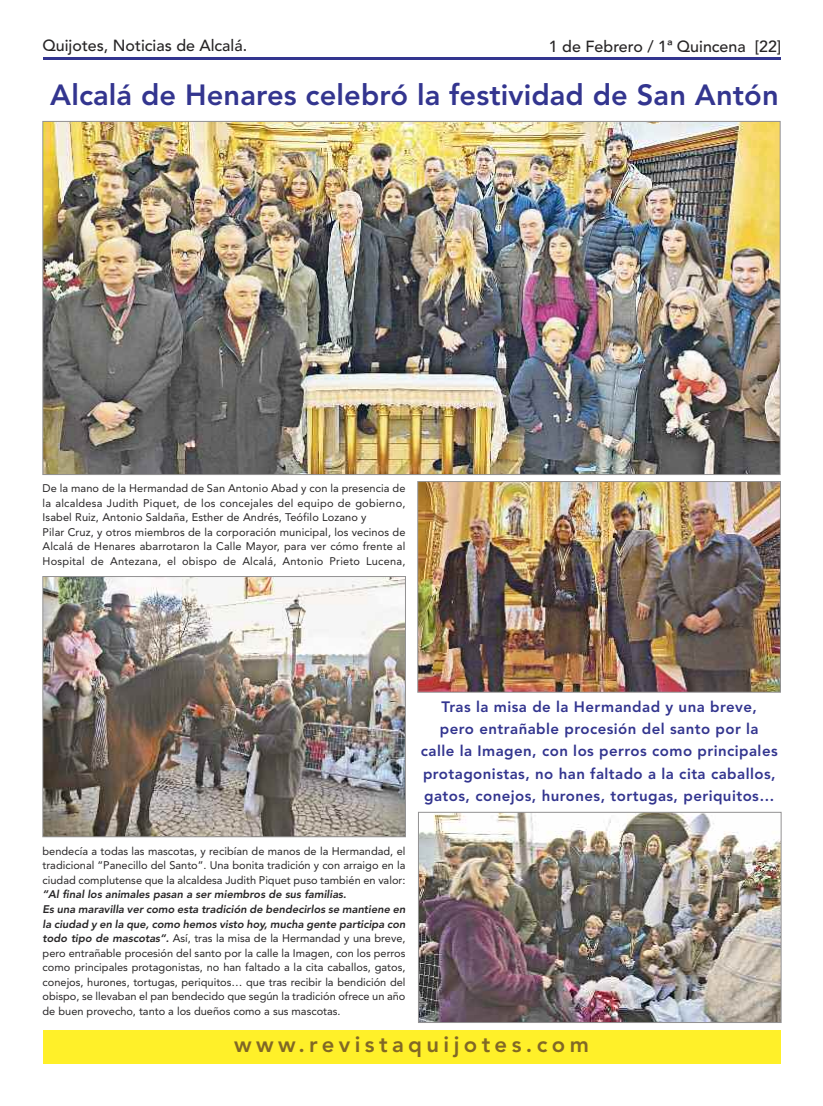
<style>
.page{position:relative;width:823px;height:1106px;background:#fff}
.page>*{position:absolute;margin:0;border:0;box-sizing:border-box;transform-origin:0 0}
.t1{font:800 29px "Avenir";letter-spacing:.005em;color:#33358f}
.t2{font:800 22px "Avenir";letter-spacing:.2em;color:#816825}
.t3{font:500 16px "Avenir";color:#272526}
.t4{font:800 15px/22.2px "Avenir";letter-spacing:.03em;color:#33358f;text-align:center}
.t5{font:11px/14.5px "Avenir";letter-spacing:.005em;color:#272526}
.s1{font-weight:800;font-style:italic}
</style>
<div class="page">
<hr style="left:43px;top:57px;width:737px;height:3px;background:#33358f">
<div style="left:43px;top:1030px;width:737px;height:33px;background:#fff029"></div>
<img style="left:45px;top:123px;width:733px;height:350px">
<img style="left:419px;top:483px;width:359px;height:207px">
<div style="left:417px;top:481px;width:363px;height:211px;border:1px solid #939293"></div>
<img style="left:45px;top:578px;width:358px;height:257px">
<div style="left:43px;top:576px;width:362px;height:261px;border:1px solid #939293"></div>
<img style="left:420px;top:814px;width:358px;height:206px">
<div style="left:418px;top:812px;width:362px;height:210px;border:1px solid #939293"></div>
<h3 class="t3" style="left:43px;top:32px;width:206px">Quijotes, Noticias de Alcalá.</h3>
<h3 class="t3" style="left:548px;top:33px;width:234px">1 de Febrero / 1ª Quincena [22]</h3>
<h1 class="t1" style="left:50px;top:72px;width:729px">Alcalá de Henares celebró la festividad de San Antón</h1>
<p class="t5" style="left:43px;top:481px;width:364px">De la mano de la Hermandad de San Antonio Abad y con la presencia de la alcaldesa Judith Piquet, de los concejales del equipo de gobierno, Isabel Ruiz, Antonio Saldaña, Esther de Andrés, Teófilo Lozano y<br>Pilar Cruz, y otros miembros de la corporación municipal, los vecinos de Alcalá de Henares abarrotaron la Calle Mayor, para ver cómo frente al Hospital de Antezana, el obispo de Alcalá, Antonio Prieto Lucena,</p>
<h3 class="t4" style="left:420px;top:695px;width:358px">Tras la misa de la Hermandad y una breve,<br>pero entrañable procesión del santo por la<br>calle la Imagen, con los perros como principales protagonistas, no han faltado a la cita caballos, gatos, conejos, hurones, tortugas, periquitos…</h3>
<p class="t5" style="left:43px;top:843px;width:364px;text-align:justify">bendecía a todas las mascotas, y recibían de manos de la Hermandad, el tradicional “Panecillo del Santo”. Una bonita tradición y con arraigo en la ciudad complutense que la alcaldesa Judith Piquet puso también en valor:</p>
<p class="t5" style="left:43px;top:887px;width:364px"><span class="s1">“Al final los animales pasan a ser miembros de sus familias.<br>Es una maravilla ver como esta tradición de bendecirlos se mantiene en la ciudad y en la que, como hemos visto hoy, mucha gente participa con todo tipo de mascotas“.</span> Así, tras la misa de la Hermandad y una breve, pero entrañable procesión del santo por la calle la Imagen, con los perros como principales protagonistas, no han faltado a la cita caballos, gatos, conejos, hurones, tortugas, periquitos… que tras recibir la bendición del obispo, se llevaban el pan bendecido que según la tradición ofrece un año de buen provecho, tanto a los dueños como a sus mascotas.</p>
<h2 class="t2" style="left:234px;top:1027px;width:356px">www.revistaquijotes.com</h2>
</div>
